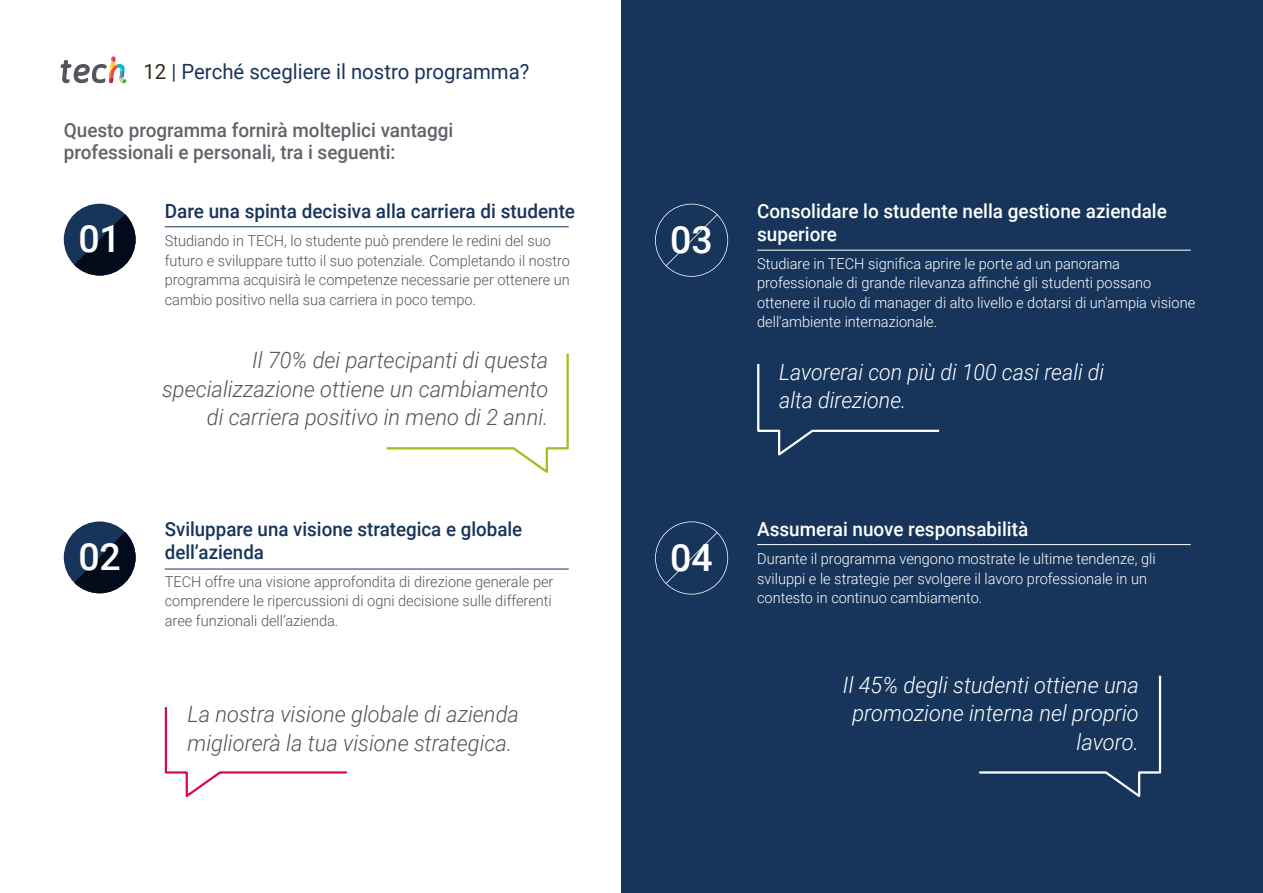
<style>
.page{position:relative;width:1263px;height:893px;background:#fff}
.page>*{position:absolute;margin:0;border:0;box-sizing:border-box;transform-origin:0 0}
.t1{font:500 37.5px "Roboto";color:#fff}
.t2{font:italic 300 22.5px/28.5px "Roboto";color:#52555b;text-align:right}
.t3{font:italic 300 22.5px/28.5px "Roboto";color:#fff;text-align:right}
.t4{font:italic 300 22.5px/28.5px "Roboto";color:#fff;scale:.95 1}
.t5{font:21px "Roboto";color:#1a355c}
.t6{font:500 19.5px/22.5px "Roboto";color:#fff}
.t7{font:500 19.5px/22.5px "Roboto";color:#61646a}
.t8{font:500 19.5px/22.5px "Roboto";color:#17355b;scale:.96 1}
.t9{font:500 19.5px "Roboto";color:#17355b}
.t10{font:300 15px/19.5px "Roboto";color:#52555b}
.t11{font:300 15px/19.5px "Roboto";color:#fff}
.s1{color:#312e20}
</style>
<div class="page">
<div style="left:621px;top:0;width:642px;height:893px;background:#17355b"></div>
<svg style="left:61px;top:57px;width:65px;height:27px"></svg>
<hr style="left:165px;top:226px;width:404px;height:1px;background:#17355b">
<hr style="left:757px;top:250px;width:434px;height:1px;background:#fff">
<svg style="left:386px;top:353px;width:183px;height:120px"></svg>
<svg style="left:757px;top:364px;width:183px;height:92px"></svg>
<hr style="left:165px;top:569px;width:404px;height:1px;background:#17355b">
<hr style="left:757px;top:544px;width:434px;height:1px;background:#fff">
<svg style="left:979px;top:675px;width:183px;height:122px"></svg>
<svg style="left:164px;top:707px;width:183px;height:90px"></svg>
<svg style="left:655px;top:204px;width:73px;height:73px"></svg>
<svg style="left:655px;top:521px;width:73px;height:73px"></svg>
<div style="left:64px;top:204px;width:72px;height:71px;background:#17355b;border-radius:50%"></div>
<svg style="left:74px;top:214px;width:62px;height:61px"></svg>
<div style="left:64px;top:521px;width:72px;height:72px;background:#17355b;border-radius:50%"></div>
<svg style="left:74px;top:532px;width:62px;height:61px"></svg>
<h3 class="t5" style="left:144px;top:57px;width:387px"><span class="s1">12</span> | Perché scegliere il nostro programma?</h3>
<h3 class="t7" style="left:64px;top:118px;width:391px">Questo programma fornirà molteplici vantaggi professionali e personali, tra i seguenti:</h3>
<h1 class="t1" style="left:78px;top:213px;width:44px">01</h1>
<h1 class="t1" style="left:78px;top:530px;width:44px">02</h1>
<h3 class="t9" style="left:165px;top:198px;width:412px">Dare una spinta decisiva alla carriera di studente</h3>
<p class="t10" style="left:165px;top:231px;width:407px">Studiando in TECH, lo studente può prendere le redini del suo futuro e sviluppare tutto il suo potenziale. Completando il nostro programma acquisirà le competenze necessarie per ottenere un cambio positivo nella sua carriera in poco tempo.</p>
<h2 class="t2" style="left:162px;top:345px;width:388px">Il 70% dei partecipanti di questa specializzazione ottiene un cambiamento di carriera positivo in meno di 2 anni.</h2>
<h3 class="t8" style="left:165px;top:517px;width:374px">Sviluppare una visione strategica e globale dell’azienda</h3>
<p class="t10" style="left:165px;top:571px;width:390px;text-align:justify">TECH offre una visione approfondita di direzione generale per comprendere le ripercussioni di ogni decisione sulle differenti aree funzionali dell’azienda.</p>
<h2 class="t2" style="left:187px;top:699px;width:333px;text-align:left">La nostra visione globale di azienda migliorerà la tua visione strategica.</h2>
<h1 class="t1" style="left:670px;top:213px;width:44px">03</h1>
<h1 class="t1" style="left:670px;top:531px;width:44px">04</h1>
<h3 class="t6" style="left:757px;top:199px;width:411px">Consolidare lo studente nella gestione aziendale superiore</h3>
<p class="t11" style="left:757px;top:253px;width:439px">Studiare in TECH significa aprire le porte ad un panorama professionale di grande rilevanza affinché gli studenti possano ottenere il ruolo di manager di alto livello e dotarsi di un'ampia visione dell'ambiente internazionale.</p>
<h2 class="t4" style="left:779px;top:357px;width:344px">Lavorerai con più di 100 casi reali di alta direzione.</h2>
<h3 class="t6" style="left:757px;top:517px;width:273px">Assumerai nuove responsabilità</h3>
<p class="t11" style="left:757px;top:548px;width:400px">Durante il programma vengono mostrate le ultime tendenze, gli sviluppi e le strategie per svolgere il lavoro professionale in un contesto in continuo cambiamento.</p>
<h2 class="t3" style="left:843px;top:669px;width:297px">Il 45% degli studenti ottiene una promozione interna nel proprio lavoro.</h2>
</div>
